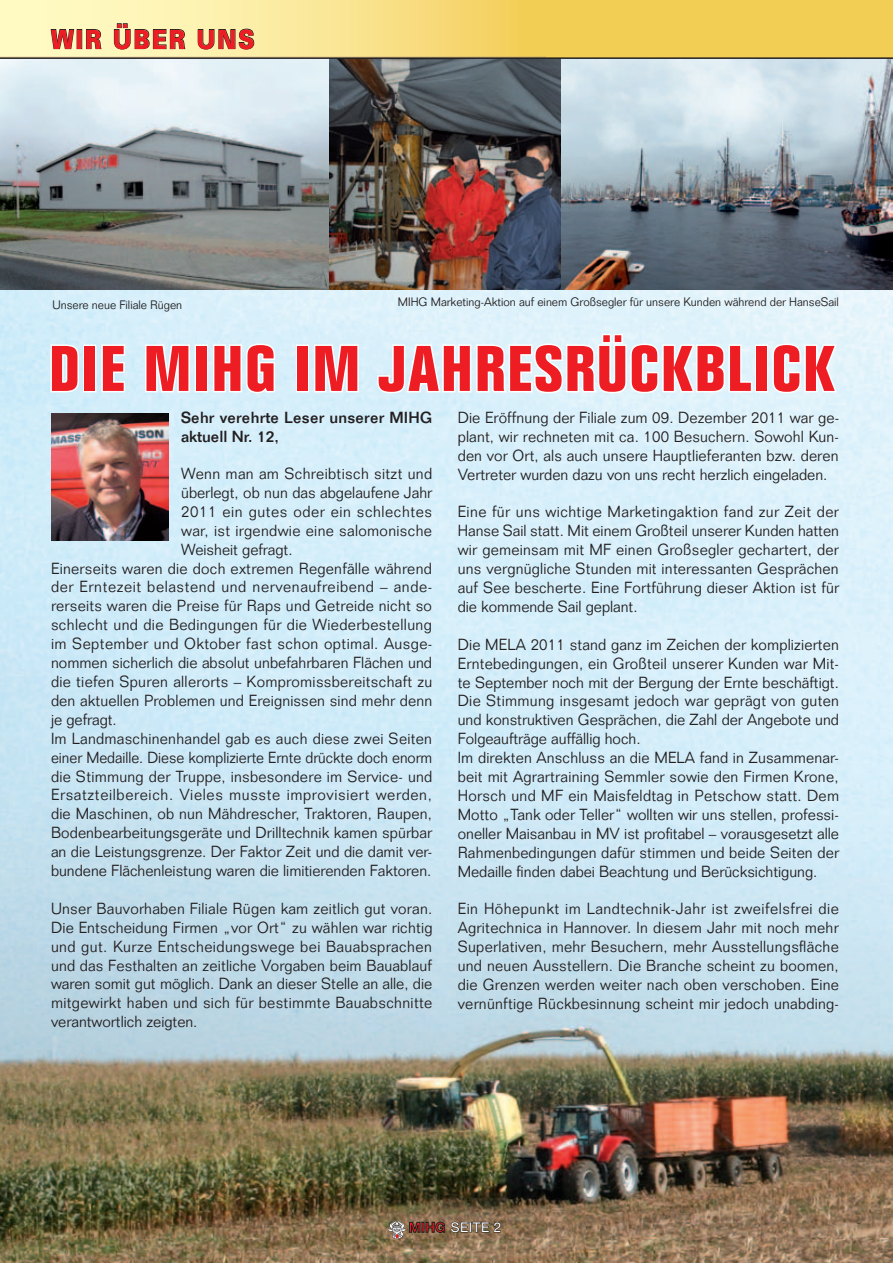
<style>
.page{position:relative;width:893px;height:1263px;background:#fff}
.page>*{position:absolute;margin:0;border:0;box-sizing:border-box;transform-origin:0 0}
.t1{font:700 condensed 63px "Folio";letter-spacing:.025em;color:#ee1d23;scale:1.1 1}
.t2{font:900 26.4px "Univers";letter-spacing:.08em;color:#ee1d23;scale:.86 1}
.t3{font:300 15.75px/18.9px "Folio";letter-spacing:.01em;color:#231f20;text-align:justify;scale:.96 1}
.t4{font:300 15.75px "Folio";letter-spacing:.01em;color:#231f20;scale:.93 1}
.t5{font:300 15.75px "Folio";letter-spacing:.045em;color:#231f20;scale:.96 1}
.t6{font:300 15.75px "Folio";letter-spacing:.04em;color:#231f20;scale:.96 1}
.t7{font:300 15.75px "Folio";letter-spacing:.03em;color:#231f20;scale:.96 1}
.t8{font:500 15.75px/18.9px "Folio";letter-spacing:.015em;color:#231f20}
.t9{font:300 15.75px "Folio";letter-spacing:.035em;color:#231f20;scale:.96 1}
.t10{font:13.35px "Helvetica Neue";letter-spacing:.04em;color:#fff}
.t11{font:300 12px "Folio";color:#231f20;scale:.96 1}
</style>
<div class="page">
<img style="left:0;top:289px;width:893px;height:974px">
<img style="left:0;top:59px;width:330px;height:230px">
<img style="left:560px;top:59px;width:333px;height:230px">
<img style="left:330px;top:59px;width:230px;height:230px">
<svg style="left:0;top:0;width:547px;height:57px"></svg>
<div style="left:547px;top:0;width:346px;height:57px;background:#f3ce54"></div>
<svg style="left:388px;top:1221px;width:113px;height:18px"></svg>
<img style="left:51px;top:413px;width:117px;height:127px">
<svg style="left:49px;top:343px;width:31px;height:51px"></svg>
<div style="left:83px;top:344px;width:13px;height:48px;border:3px solid #fff"></div>
<svg style="left:100px;top:343px;width:27px;height:51px"></svg>
<svg style="left:143px;top:343px;width:48px;height:51px"></svg>
<div style="left:195px;top:344px;width:13px;height:48px;border:3px solid #fff"></div>
<svg style="left:211px;top:342px;width:66px;height:53px"></svg>
<div style="left:296px;top:344px;width:13px;height:48px;border:3px solid #fff"></div>
<svg style="left:312px;top:343px;width:48px;height:51px"></svg>
<svg style="left:376px;top:332px;width:378px;height:63px"></svg>
<div style="left:755px;top:344px;width:13px;height:48px;border:3px solid #fff"></div>
<svg style="left:771px;top:342px;width:68px;height:53px"></svg>
<hr style="left:0;top:57px;width:893px;height:2px;background:#231f20">
<h2 class="t2" style="left:51px;top:23px;width:238px">WIR ÜBER UNS</h2>
<p class="t11" style="left:52px;top:297px;width:137px">Unsere neue Filiale Rügen</p>
<p class="t11" style="left:398px;top:295px;width:461px">MIHG Marketing-Aktion auf einem Großsegler für unsere Kunden während der HanseSail</p>
<h1 class="t1" style="left:49px;top:334px;width:716px">DIE MIHG IM JAHRESRÜCKBLICK</h1>
<p class="t8" style="left:181px;top:408px;width:252px">Sehr verehrte Leser unserer MIHG aktuell Nr. 12,</p>
<p class="t3" style="left:181px;top:464px;width:263px">Wenn man am Schreibtisch sitzt und</p>
<p class="t3" style="left:181px;top:483px;width:263px">überlegt, ob nun das abgelaufene Jahr</p>
<p class="t9" style="left:181px;top:502px;width:263px">2011 ein gutes oder ein schlechtes</p>
<p class="t3" style="left:181px;top:521px;width:263px">war, ist irgendwie eine salomonische</p>
<p class="t3" style="left:181px;top:540px;width:118px">Weisheit gefragt.</p>
<p class="t3" style="left:51px;top:559px;width:398px">Einerseits waren die doch extremen Regenfälle während</p>
<p class="t6" style="left:51px;top:577px;width:399px">der Erntezeit belastend und nervenaufreibend – ande-</p>
<p class="t3" style="left:51px;top:596px;width:398px">rerseits waren die Preise für Raps und Getreide nicht so</p>
<p class="t3" style="left:51px;top:615px;width:398px">schlecht und die Bedingungen für die Wiederbestellung</p>
<p class="t7" style="left:51px;top:634px;width:399px">im September und Oktober fast schon optimal. Ausge-</p>
<p class="t3" style="left:51px;top:653px;width:398px">nommen sicherlich die absolut unbefahrbaren Flächen und</p>
<p class="t3" style="left:51px;top:672px;width:399px">die tiefen Spuren allerorts – Kompromissbereitschaft zu</p>
<p class="t3" style="left:51px;top:691px;width:399px">den aktuellen Problemen und Ereignissen sind mehr denn</p>
<p class="t3" style="left:51px;top:710px;width:70px">je gefragt.</p>
<p class="t3" style="left:51px;top:729px;width:398px">Im Landmaschinenhandel gab es auch diese zwei Seiten</p>
<p class="t4" style="left:51px;top:748px;width:411px">einer Medaille. Diese komplizierte Ernte drückte doch enorm</p>
<p class="t3" style="left:51px;top:766px;width:399px">die Stimmung der Truppe, insbesondere im Service- und</p>
<p class="t5" style="left:51px;top:785px;width:398px">Ersatzteilbereich. Vieles musste improvisiert werden,</p>
<p class="t3" style="left:51px;top:804px;width:398px">die Maschinen, ob nun Mähdrescher, Traktoren, Raupen,</p>
<p class="t3" style="left:51px;top:823px;width:399px">Bodenbearbeitungsgeräte und Drilltechnik kamen spürbar</p>
<p class="t3" style="left:51px;top:842px;width:399px">an die Leistungsgrenze. Der Faktor Zeit und die damit ver-</p>
<p class="t3" style="left:51px;top:861px;width:398px">bundene Flächenleistung waren die limitierenden Faktoren.</p>
<p class="t3" style="left:51px;top:899px;width:399px">Unser Bauvorhaben Filiale Rügen kam zeitlich gut voran.<br>Die Entscheidung Firmen „vor Ort“ zu wählen war richtig und gut. Kurze Entscheidungswege bei Bauabsprachen und das Festhalten an zeitliche Vorgaben beim Bauablauf waren somit gut möglich. Dank an dieser Stelle an alle, die mitgewirkt haben und sich für bestimmte Bauabschnitte verantwortlich zeigten.</p>
<p class="t3" style="left:458px;top:408px;width:399px">Die Eröffnung der Filiale zum 09. Dezember 2011 war ge&shy;plant, wir rechneten mit ca. 100 Besuchern. Sowohl Kun&shy;den vor Ort, als auch unsere Hauptlieferanten bzw. deren Vertreter wurden dazu von uns recht herzlich eingeladen.</p>
<p class="t3" style="left:458px;top:502px;width:399px">Eine für uns wichtige Marketingaktion fand zur Zeit der Hanse Sail statt. Mit einem Großteil unserer Kunden hatten wir gemeinsam mit MF einen Großsegler gechartert, der uns vergnügliche Stunden mit interessanten Gesprächen auf See bescherte. Eine Fortführung dieser Aktion ist für die kommende Sail geplant.</p>
<p class="t3" style="left:458px;top:635px;width:399px;text-align:left">Die MELA 2011 stand ganz im Zeichen der komplizierten Erntebedingungen, ein Großteil unserer Kunden war Mit&shy;te September noch mit der Bergung der Ernte beschäftigt.<br>Die Stimmung insgesamt jedoch war geprägt von guten und konstruktiven Gesprächen, die Zahl der Angebote und Folgeaufträge auffällig hoch.<br>Im direkten Anschluss an die MELA fand in Zusammenar&shy;beit mit Agrartraining Semmler sowie den Firmen Krone, Horsch und MF ein Maisfeldtag in Petschow statt. Dem Motto „Tank oder Teller“ wollten wir uns stellen, professi&shy;oneller Maisanbau in MV ist profitabel – vorausgesetzt alle Rahmenbedingungen dafür stimmen und beide Seiten der Medaille finden dabei Beachtung und Berücksichtigung.</p>
<p class="t3" style="left:458px;top:899px;width:399px">Ein Höhepunkt im Landtechnik-Jahr ist zweifelsfrei die Agritechnica in Hannover. In diesem Jahr mit noch mehr Superlativen, mehr Besuchern, mehr Ausstellungsfläche und neuen Ausstellern. Die Branche scheint zu boomen, die Grenzen werden weiter nach oben verschoben. Eine vernünftige Rückbesinnung scheint mir jedoch unabding-</p>
<p class="t10" style="left:451px;top:1219px;width:52px">Seite 2</p>
</div>
